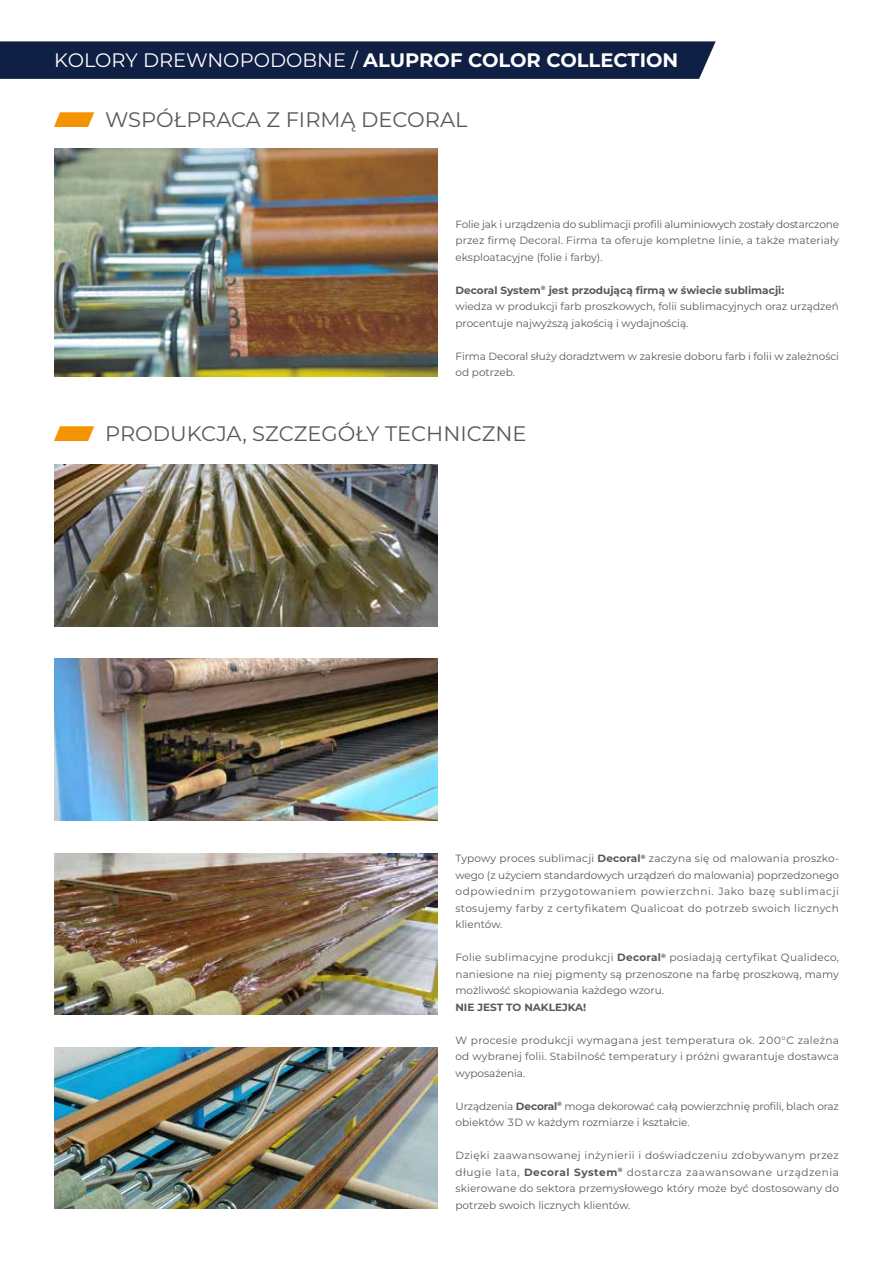
<style>
.page{position:relative;width:893px;height:1263px;background:#fff}
.page>*{position:absolute;margin:0;border:0;box-sizing:border-box;transform-origin:0 0}
.t1{font:21px "Aluprof Sans";color:#58585a}
.t2{font:700 19.5px "Aluprof Sans";color:#fff}
.t3{font:10.5px/16.5px "Aluprof Sans";color:#58585a;text-align:justify}
.t4{font:700 10.5px "Aluprof Sans";color:#58585a}
.s1{font-weight:400}
.s2{color:#f39400}
.s3{font-weight:700}
</style>
<div class="page">
<div style="left:0;top:41px;width:716px;height:38px;background:#101f44"></div>
<img style="left:54px;top:149px;width:383px;height:227px">
<img style="left:54px;top:853px;width:383px;height:162px">
<img style="left:54px;top:659px;width:383px;height:161px">
<img style="left:54px;top:465px;width:383px;height:161px">
<img style="left:54px;top:1047px;width:383px;height:162px">
<h2 class="t2" style="left:54px;top:46px;width:625px"><span class="s1">KOLORY DREWNOPODOBNE /</span> ALUPROF COLOR COLLECTION</h2>
<h1 class="t1" style="left:54px;top:105px;width:415px"><span class="s2">⸠</span> WSPÓŁPRACA Z FIRMĄ DECORAL</h1>
<p class="t3" style="left:455px;top:215px;width:385px">Folie jak i urządzenia do sublimacji profili aluminiowych zostały dostarczone przez firmę Decoral. Firma ta oferuje kompletne linie, a także materiały eksploatacyjne (folie i farby).</p>
<p class="t3" style="left:455px;top:281px;width:385px;text-align:left"><span class="s3">Decoral System</span><sup>®</sup> <span class="s3">jest przodującą firmą w świecie sublimacji:<br></span>wiedza w produkcji farb proszkowych, folii sublimacyjnych oraz urządzeń procentuje najwyższą jakością i wydajnością.</p>
<p class="t3" style="left:455px;top:347px;width:385px">Firma Decoral służy doradztwem w zakresie doboru farb i folii w zależności od potrzeb.</p>
<h1 class="t1" style="left:54px;top:419px;width:474px"><span class="s2">⸠</span> PRODUKCJA, SZCZEGÓŁY TECHNICZNE</h1>
<p class="t3" style="left:455px;top:850px;width:385px">Typowy proces sublimacji <span class="s3">Decoral</span><sup>®</sup> zaczyna się od malowania proszko&shy;wego (z użyciem standardowych urządzeń do malowania) poprzedzonego odpowiednim przygotowaniem powierzchni. Jako bazę sublimacji stosujemy farby z certyfikatem Qualicoat do potrzeb swoich licznych klientów.</p>
<p class="t3" style="left:455px;top:949px;width:385px">Folie sublimacyjne produkcji <span class="s3">Decoral</span><sup>®</sup> posiadają certyfikat Qualideco, naniesione na niej pigmenty są przenoszone na farbę proszkową, mamy możliwość skopiowania każdego wzoru.</p>
<p class="t4" style="left:455px;top:1000px;width:132px">NIE JEST TO NAKLEJKA!</p>
<p class="t3" style="left:455px;top:1032px;width:385px">W procesie produkcji wymagana jest temperatura ok. 200°C zależna od wybranej folii. Stabilność temperatury i próżni gwarantuje dostawca wyposażenia.</p>
<p class="t3" style="left:455px;top:1098px;width:385px">Urządzenia <span class="s3">Decoral</span><sup>®</sup> moga dekorować całą powierzchnię profili, blach oraz obiektów 3D w każdym rozmiarze i kształcie.</p>
<p class="t3" style="left:455px;top:1147px;width:385px">Dzięki zaawansowanej inżynierii i doświadczeniu zdobywanym przez długie lata, <span class="s3">Decoral System</span><sup>®</sup> dostarcza zaawansowane urządzenia skierowane do sektora przemysłowego który może być dostosowany do potrzeb swoich licznych klientów.</p>
</div>
